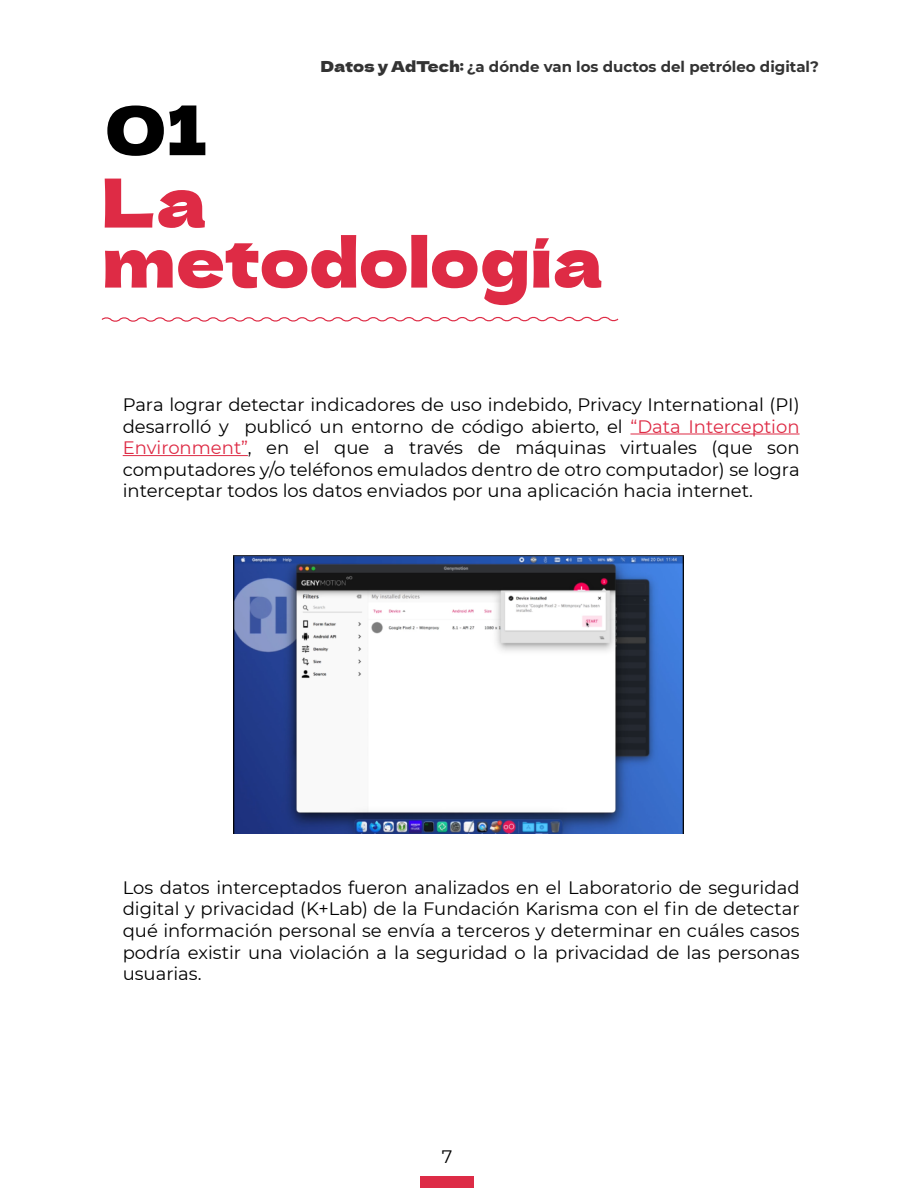
<style>
.page{position:relative;width:918px;height:1188px;background:#fff}
.page>*{position:absolute;margin:0;border:0;box-sizing:border-box;transform-origin:0 0}
.t1{font:67.5px/60px "Dela Gothic One";color:#de2b45}
.t2{font:67.5px "Dela Gothic One";color:#000}
.t3{font:18px/21.6px "Montserrat";color:#000;text-align:justify}
.t4{font:700 15px "Montserrat";color:#333}
.s1{font-family:"Dela Gothic One";font-weight:400}
.s2{color:#de2b45}
</style>
<div class="page">
<div style="left:420px;top:1176px;width:54px;height:12px;background:#dd2b46"></div>
<svg style="left:101px;top:316px;width:518px;height:6px"></svg>
<hr style="left:630px;top:434px;width:170px;height:1px;background:#de2b45">
<hr style="left:123px;top:455px;width:125px;height:1px;background:#de2b45">
<img style="left:233px;top:555px;width:451px;height:279px">
<h1 class="t2" style="left:105px;top:78px;width:103px">01</h1>
<p class="t4" style="left:321px;top:55px;width:500px"><span class="s1">Datos y AdTech:</span> ¿a dónde van los ductos del petróleo digital?</p>
<h1 class="t1" style="left:102px;top:168px;width:502px">La metodología</h1>
<p class="t3" style="left:123px;top:393px;width:678px">Para lograr detectar indicadores de uso indebido, Privacy International (PI) desarrolló y publicó un entorno de código abierto, el <span class="s2">“Data Interception Environment”</span>, en el que a través de máquinas virtuales (que son computadores y/o teléfonos emulados dentro de otro computador) se logra interceptar todos los datos enviados por una aplicación hacia internet.</p>
<p class="t3" style="left:123px;top:876px;width:678px">Los datos interceptados fueron analizados en el Laboratorio de seguridad digital y privacidad (K+Lab) de la Fundación Karisma con el fin de detectar qué información personal se envía a terceros y determinar en cuáles casos podría existir una violación a la seguridad o la privacidad de las personas usuarias.</p>
<p class="t3" style="left:442px;top:1146px;width:12px">7</p>
</div>
